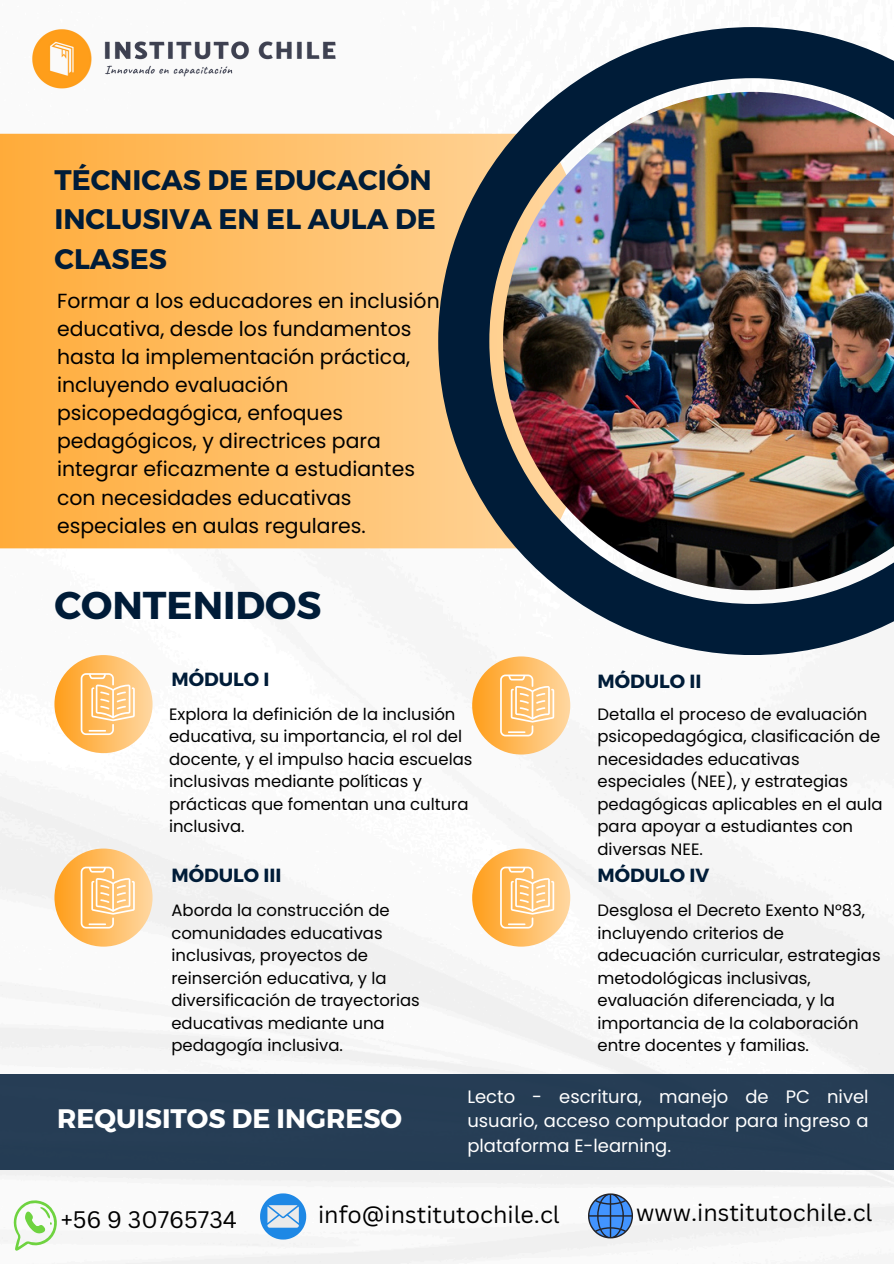
<style>
.page{position:relative;width:894px;height:1264px;background:#fff}
.page>*{position:absolute;margin:0;border:0;box-sizing:border-box;transform-origin:0 0}
.t1{font:700 38.7px "Montserrat";color:#001c38}
.t2{font:700 28.2px/39.3px "Montserrat";color:#001c38}
.t3{font:700 26.7px "Montserrat";color:#fff}
.t4{font:23.25px "Canva Sans";color:#000}
.t5{font:20.4px/28.2px "Poppins";color:#000}
.t6{font:700 19.05px "Montserrat";color:#001c38}
.t7{font:18px/24.8px "Poppins";color:#fff;text-align:justify}
.t8{font:16.5px/22.5px "Poppins";color:#000}
</style>
<div class="page">
<img style="left:0;top:133px;width:893px;height:1130px">
<svg style="left:0;top:134px;width:438px;height:414px;background:#ffbb5f"></svg>
<img style="left:438px;top:27px;width:455px;height:628px">
<svg style="left:54px;top:655px;width:98px;height:98px;background:#feb95a"></svg>
<svg style="left:54px;top:848px;width:98px;height:98px;background:#feb95b"></svg>
<svg style="left:472px;top:656px;width:98px;height:98px;background:#feb859"></svg>
<svg style="left:472px;top:848px;width:98px;height:98px;background:#feb959"></svg>
<div style="left:0;top:1074px;width:893px;height:95px;background:#263d55"></div>
<img style="left:32px;top:29px;width:304px;height:60px">
<svg style="left:81px;top:673px;width:54px;height:62px;background:#fc8"></svg>
<svg style="left:81px;top:866px;width:54px;height:62px;background:#ffcc87"></svg>
<svg style="left:500px;top:674px;width:54px;height:62px;background:#ffcd8a"></svg>
<svg style="left:500px;top:866px;width:54px;height:62px;background:#ffcd89"></svg>
<svg style="left:12px;top:1199px;width:45px;height:51px"></svg>
<svg style="left:588px;top:1193px;width:45px;height:45px"></svg>
<svg style="left:260px;top:1193px;width:46px;height:46px"></svg>
<p class="t2" style="left:54px;top:159px;width:383px">TÉCNICAS DE EDUCACIÓN<br>INCLUSIVA EN EL AULA DE<br>CLASES</p>
<p class="t5" style="left:57px;top:286px;width:384px">Formar a los educadores en inclusión educativa, desde los fundamentos hasta la implementación práctica, incluyendo evaluación psicopedagógica, enfoques pedagógicos, y directrices para integrar eficazmente a estudiantes con necesidades educativas especiales en aulas regulares.</p>
<p class="t1" style="left:54px;top:580px;width:268px">CONTENIDOS</p>
<h2 class="t6" style="left:171px;top:667px;width:100px">MÓDULO I</h2>
<h1 class="t6" style="left:597px;top:668px;width:106px">MÓDULO II</h1>
<h4 class="t8" style="left:169px;top:702px;width:305px">Explora la definición de la inclusión educativa, su importancia, el rol del docente, y el impulso hacia escuelas inclusivas mediante políticas y prácticas que fomentan una cultura inclusiva.</h4>
<p class="t8" style="left:597px;top:702px;width:286px">Detalla el proceso de evaluación psicopedagógica, clasificación de necesidades educativas especiales (NEE), y estrategias pedagógicas aplicables en el aula para apoyar a estudiantes con diversas NEE.</p>
<h5 class="t6" style="left:171px;top:863px;width:112px">MÓDULO III</h5>
<p class="t6" style="left:597px;top:863px;width:113px">MÓDULO IV</p>
<h4 class="t8" style="left:171px;top:899px;width:250px">Aborda la construcción de comunidades educativas inclusivas, proyectos de reinserción educativa, y la diversificación de trayectorias educativas mediante una pedagogía inclusiva.</h4>
<p class="t8" style="left:597px;top:899px;width:284px">Desglosa el Decreto Exento N°83, incluyendo criterios de adecuación curricular, estrategias metodológicas inclusivas, evaluación diferenciada, y la importancia de la colaboración entre docentes y familias.</p>
<p class="t3" style="left:57px;top:1101px;width:346px">REQUISITOS DE INGRESO</p>
<h4 class="t7" style="left:467px;top:1083px;width:402px">Lecto - escritura, manejo de PC nivel usuario, acceso computador para ingreso a plataforma E-learning.</h4>
<p class="t4" style="left:61px;top:1202px;width:178px">+56 9 30765734</p>
<h2 class="t4" style="left:318px;top:1198px;width:243px">info@institutochile.cl</h2>
<h4 class="t4" style="left:636px;top:1195px;width:237px">www.institutochile.cl</h4>
</div>
